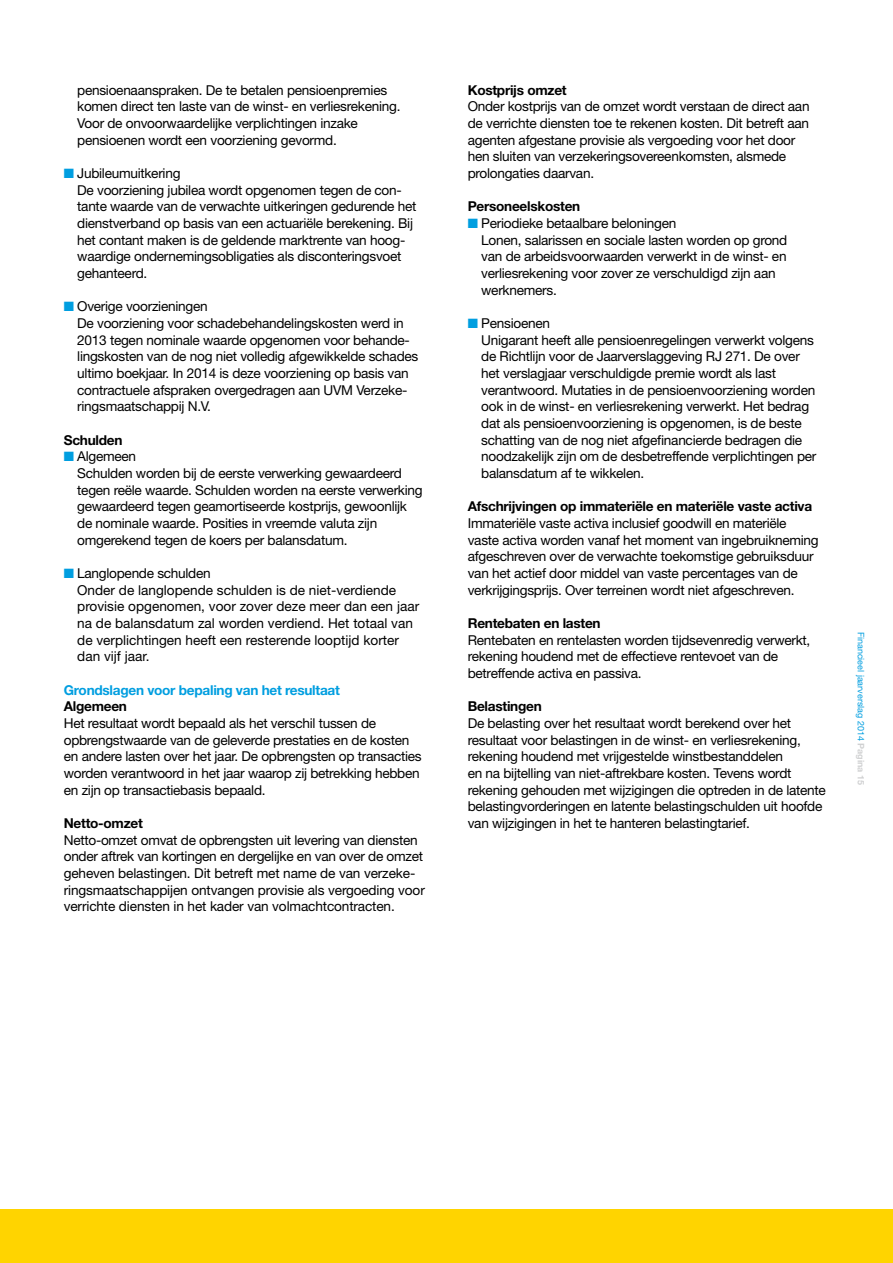
<style>
.page{position:relative;width:893px;height:1263px;background:#fff}
.page>*{position:absolute;margin:0;border:0;box-sizing:border-box;transform-origin:0 0}
.t1{font:13.65px/16.6px "Helvetica Neue LT Std";letter-spacing:-.02em;color:#000}
.t2{font:13.65px/16.6px "Helvetica Neue LT Std";color:#000}
.t3{font:700 13.65px "Helvetica Neue LT Std";letter-spacing:-.02em;color:#000}
.t4{font:700 13.65px "Helvetica Neue LT Std";letter-spacing:-.02em;color:#009ee0}
.t5{font:9px "Helvetica Neue LT Std";color:#009ee0}
.s1{color:#009ee0}
.s2{font-weight:700;color:#d0d1d2}
</style>
<div class="page">
<div style="left:0;top:1210px;width:893px;height:53px;background:#ffd400"></div>
<p class="t1" style="left:77px;top:81px;width:325px">pensioenaanspraken. De te betalen pensioenpremies komen direct ten laste van de winst- en verliesrekening.<br>Voor de onvoorwaardelijke verplichtingen inzake pensioenen wordt een voorziening gevormd.</p>
<p class="t1" style="left:77px;top:165px;width:341px;text-indent:-13px"><span class="s1">■</span> Jubileumuitkering<br>De voorziening jubilea wordt opgenomen tegen de con&shy;tante waarde van de verwachte uitkeringen gedurende het dienstverband op basis van een actuariële berekening. Bij het contant maken is de geldende marktrente van hoog&shy;waardige ondernemingsobligaties als disconteringsvoet gehanteerd.</p>
<p class="t1" style="left:77px;top:298px;width:343px;text-indent:-13px"><span class="s1">■</span> Overige voorzieningen<br>De voorziening voor schadebehandelingskosten werd in 2013 tegen nominale waarde opgenomen voor behande&shy;lingskosten van de nog niet volledig afgewikkelde schades ultimo boekjaar. In 2014 is deze voorziening op basis van contractuele afspraken overgedragen aan UVM Verzeke&shy;ringsmaatschappij N.V.</p>
<p class="t3" style="left:64px;top:431px;width:60px">Schulden</p>
<p class="t1" style="left:77px;top:448px;width:347px;text-indent:-13px"><span class="s1">■</span> Algemeen<br>Schulden worden bij de eerste verwerking gewaardeerd tegen reële waarde. Schulden worden na eerste verwerking gewaardeerd tegen geamortiseerde kostprijs, gewoonlijk de nominale waarde. Posities in vreemde valuta zijn omgerekend tegen de koers per balansdatum.</p>
<p class="t2" style="left:77px;top:565px;width:343px;text-indent:-13px"><span class="s1">■</span> Langlopende schulden<br>Onder de langlopende schulden is de niet-verdiende provisie opgenomen, voor zover deze meer dan een jaar na de balansdatum zal worden verdiend. Het totaal van de verplichtingen heeft een resterende looptijd korter dan vijf jaar.</p>
<p class="t4" style="left:64px;top:681px;width:278px">Grondslagen voor bepaling van het resultaat</p>
<p class="t3" style="left:64px;top:698px;width:65px">Algemeen</p>
<p class="t1" style="left:64px;top:715px;width:359px">Het resultaat wordt bepaald als het verschil tussen de opbrengstwaarde van de geleverde prestaties en de kosten en andere lasten over het jaar. De opbrengsten op transacties worden verantwoord in het jaar waarop zij betrekking hebben en zijn op transactiebasis bepaald.</p>
<p class="t3" style="left:64px;top:815px;width:81px">Netto-omzet</p>
<p class="t1" style="left:64px;top:831px;width:363px">Netto-omzet omvat de opbrengsten uit levering van diensten onder aftrek van kortingen en dergelijke en van over de omzet geheven belastingen. Dit betreft met name de van verzeke&shy;ringsmaatschappijen ontvangen provisie als vergoeding voor verrichte diensten in het kader van volmachtcontracten.</p>
<p class="t3" style="left:468px;top:81px;width:100px">Kostprijs omzet</p>
<p class="t1" style="left:468px;top:98px;width:343px">Onder kostprijs van de omzet wordt verstaan de direct aan de verrichte diensten toe te rekenen kosten. Dit betreft aan agenten afgestane provisie als vergoeding voor het door hen sluiten van verzekeringsovereenkomsten, alsmede prolongaties daarvan.</p>
<p class="t3" style="left:468px;top:198px;width:114px">Personeelskosten</p>
<p class="t1" style="left:481px;top:215px;width:308px;text-indent:-13px"><span class="s1">■</span> Periodieke betaalbare beloningen<br>Lonen, salarissen en sociale lasten worden op grond van de arbeidsvoorwaarden verwerkt in de winst- en verliesrekening voor zover ze verschuldigd zijn aan werknemers.</p>
<p class="t1" style="left:481px;top:315px;width:337px;text-indent:-13px"><span class="s1">■</span> Pensioenen<br>Unigarant heeft alle pensioenregelingen verwerkt volgens de Richtlijn voor de Jaarverslaggeving RJ 271. De over het verslagjaar verschuldigde premie wordt als last verantwoord. Mutaties in de pensioenvoorziening worden ook in de winst- en verliesrekening verwerkt. Het bedrag dat als pensioenvoorziening is opgenomen, is de beste schatting van de nog niet afgefinancierde bedragen die noodzakelijk zijn om de desbetreffende verplichtingen per balansdatum af te wikkelen.</p>
<p class="t3" style="left:468px;top:498px;width:346px">Afschrijvingen op immateriële en materiële vaste activa</p>
<p class="t1" style="left:468px;top:515px;width:352px">Immateriële vaste activa inclusief goodwill en materiële vaste activa worden vanaf het moment van ingebruikneming afgeschreven over de verwachte toekomstige gebruiksduur van het actief door middel van vaste percentages van de verkrijgingsprijs. Over terreinen wordt niet afgeschreven.</p>
<p class="t3" style="left:468px;top:615px;width:134px">Rentebaten en lasten</p>
<p class="t1" style="left:468px;top:631px;width:344px">Rentebaten en rentelasten worden tijdsevenredig verwerkt, rekening houdend met de effectieve rentevoet van de betreffende activa en passiva.</p>
<p class="t3" style="left:468px;top:698px;width:76px">Belastingen</p>
<p class="t1" style="left:468px;top:715px;width:360px">De belasting over het resultaat wordt berekend over het resultaat voor belastingen in de winst- en verliesrekening, rekening houdend met vrijgestelde winstbestanddelen<br>en na bijtelling van niet-aftrekbare kosten. Tevens wordt rekening gehouden met wijzigingen die optreden in de latente belastingvorderingen en latente belastingschulden uit hoofde van wijzigingen in het te hanteren belastingtarief.</p>
<p class="t5" style="left:866px;top:631px;width:155px;rotate:90deg">Financieel jaarverslag 2014 <span class="s2">Pagina 15</span></p>
</div>
